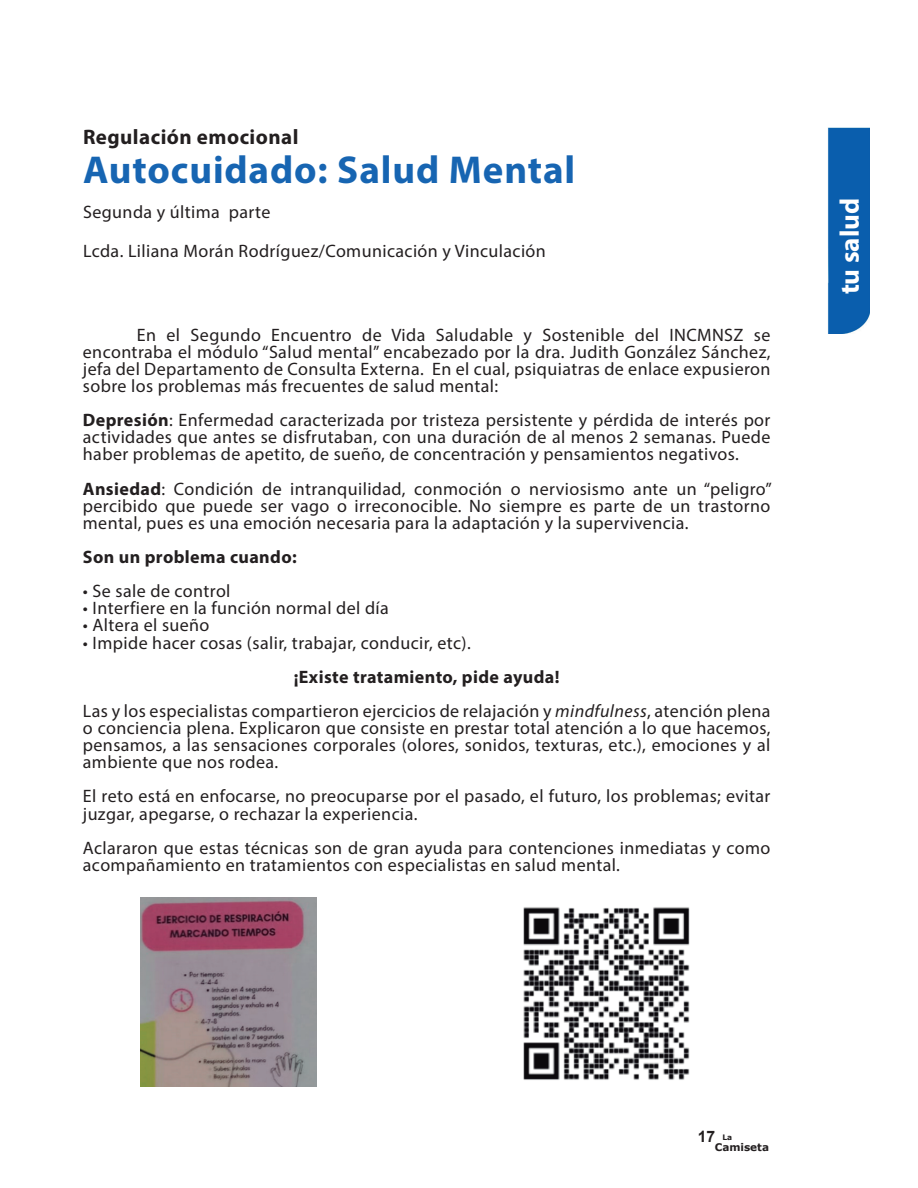
<style>
.page{position:relative;width:918px;height:1188px;background:#fff}
.page>*{position:absolute;margin:0;border:0;box-sizing:border-box;transform-origin:0 0}
.t1{font:700 39px "Myriad Pro";letter-spacing:.02em;color:#1765b2}
.t2{font:700 27px "Myriad Pro";color:#fff}
.t3{font:700 21px "Myriad Pro";letter-spacing:.02em;color:#231f20}
.t4{font:18px/17.1px "Myriad Pro";letter-spacing:.02em;color:#231f20;text-align:justify}
.t5{font:700 18px "Myriad Pro";letter-spacing:.02em;color:#231f20}
.t6{font:700 15.75px "Arial";color:#231f20}
.t7{font:700 10.5px "Verdana";color:#231f20}
.s1{font-weight:700}
.s2{font-style:italic}
</style>
<div class="page">
<div style="left:828px;top:128px;width:42px;height:206px;background:#0a5ead"></div>
<img style="left:523px;top:907px;width:167px;height:173px">
<img style="left:141px;top:897px;width:176px;height:189px">
<p class="t3" style="left:83px;top:124px;width:217px">Regulación emocional</p>
<h1 class="t1" style="left:83px;top:145px;width:494px">Autocuidado: Salud Mental</h1>
<p class="t4" style="left:83px;top:193px;width:464px;line-height:39px">Segunda y última parte<br>Lcda. Liliana Morán Rodríguez/Comunicación y Vinculación</p>
<p class="t4" style="left:83px;top:326px;width:689px;text-indent:54px">En el Segundo Encuentro de Vida Saludable y Sostenible del INCMNSZ se encontraba el módulo “Salud mental” encabezado por la dra. Judith González Sánchez, jefa del Departamento de Consulta Externa. En el cual, psiquiatras de enlace expusieron sobre los problemas más frecuentes de salud mental:</p>
<p class="t4" style="left:83px;top:411px;width:689px"><span class="s1">Depresión</span>: Enfermedad caracterizada por tristeza persistente y pérdida de interés por actividades que antes se disfrutaban, con una duración de al menos 2 semanas. Puede haber problemas de apetito, de sueño, de concentración y pensamientos negativos.</p>
<p class="t4" style="left:83px;top:480px;width:691px"><span class="s1">Ansiedad</span>: Condición de intranquilidad, conmoción o nerviosismo ante un “peligro” percibido que puede ser vago o irreconocible. No siempre es parte de un trastorno mental, pues es una emoción necesaria para la adaptación y la supervivencia.</p>
<p class="t5" style="left:83px;top:545px;width:215px">Son un problema cuando:</p>
<p class="t4" style="left:83px;top:582px;width:149px">• Se sale de control</p>
<p class="t4" style="left:83px;top:599px;width:307px">• Interfiere en la función normal del día</p>
<p class="t4" style="left:83px;top:617px;width:128px">• Altera el sueño</p>
<p class="t4" style="left:83px;top:634px;width:389px">• Impide hacer cosas (salir, trabajar, conducir, etc).</p>
<p class="t4" style="left:83px;top:659px;width:689px;line-height:34.2px;text-align:center"><span class="s1">¡Existe tratamiento, pide ayuda!<br></span>Las y los especialistas compartieron ejercicios de relajación y <span class="s2">mindfulness</span>, atención plena</p>
<p class="t4" style="left:83px;top:719px;width:689px">o conciencia plena. Explicaron que consiste en prestar total atención a lo que hacemos, pensamos, a las sensaciones corporales (olores, sonidos, texturas, etc.), emociones y al ambiente que nos rodea.</p>
<p class="t4" style="left:83px;top:788px;width:689px">El reto está en enfocarse, no preocuparse por el pasado, el futuro, los problemas; evitar juzgar, apegarse, o rechazar la experiencia.</p>
<p class="t4" style="left:83px;top:839px;width:689px">Aclararon que estas técnicas son de gran ayuda para contenciones inmediatas y como acompañamiento en tratamientos con especialistas en salud mental.</p>
<h2 class="t2" style="left:832px;top:294px;width:98px;rotate:-90deg">tu salud</h2>
<p class="t6" style="left:698px;top:1126px;width:36px">17 <sup>La</sup></p>
<p class="t7" style="left:715px;top:1141px;width:56px">Camiseta</p>
</div>
